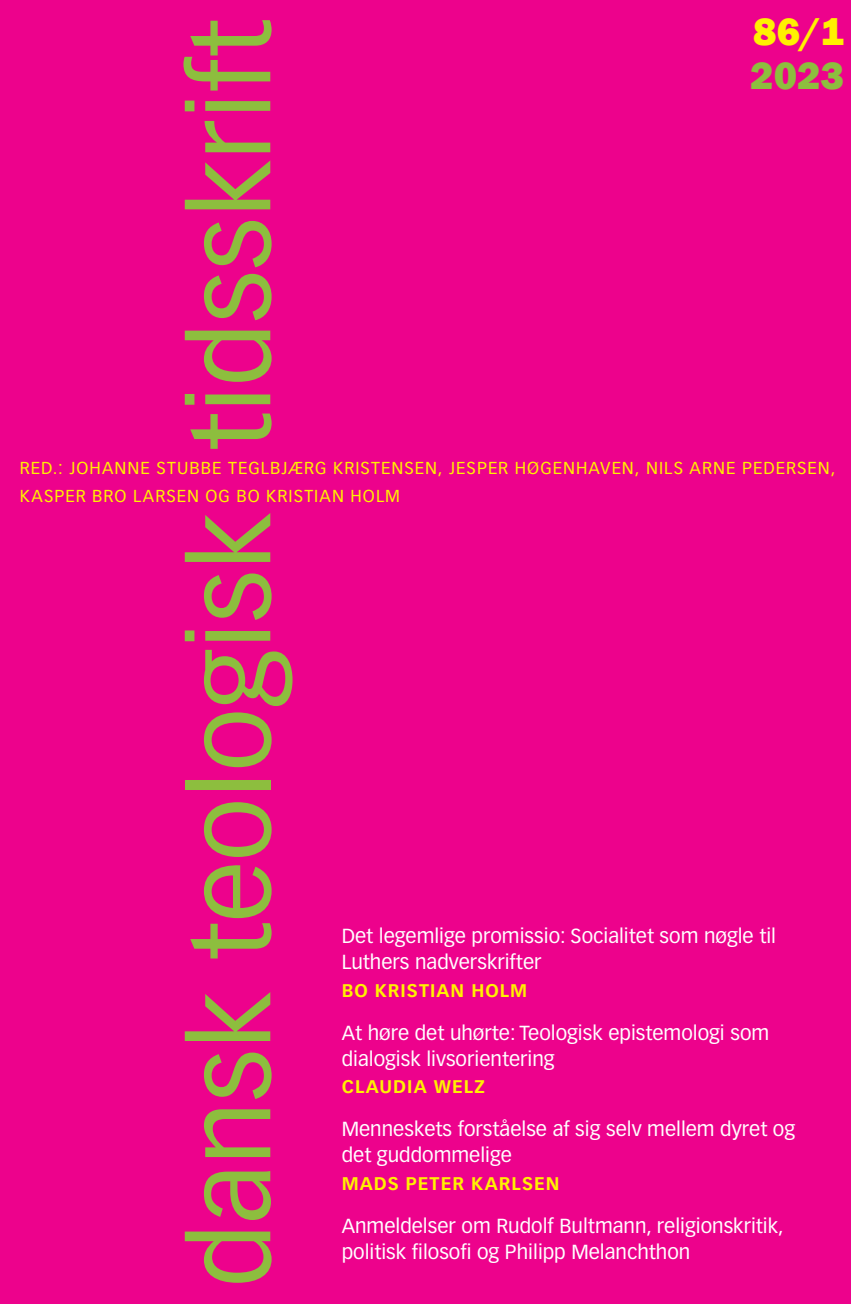
<style>
.page{position:relative;width:851px;height:1304px;background:#fff}
.page>*{position:absolute;margin:0;border:0;box-sizing:border-box;transform-origin:0 0}
.t1{font:110px "Vectora LT Pro";color:#8dbe3e}
.t2{font:800 40px "Franklin Gothic";color:#fff101}
.t3{font:800 40px "Franklin Gothic";color:#8dbe3e}
.t4{font:20px/26px "Vectora LT Pro";color:#fff}
.t5{font:700 18px "Vectora LT Pro";letter-spacing:.06em;color:#fff101}
.t6{font:17px/28px "Vectora LT Pro";letter-spacing:.06em;color:#fff101}
</style>
<div class="page">
<div style="left:0;top:0;width:850px;height:1304px;background:#ed028c"></div>
<h2 class="t2" style="left:753px;top:6px;width:92px">86/1</h2>
<h2 class="t3" style="left:750px;top:50px;width:95px">2023</h2>
<h1 class="t1" style="left:165px;top:1287px;width:1269px;rotate:-90deg">dansk teologisk tidsskrift</h1>
<p class="t6" style="left:20px;top:454px;width:817px">RED.: JOHANNE STUBBE TEGLBJÆRG KRISTENSEN, JESPER HØGENHAVEN, NILS ARNE PEDERSEN,<br>KASPER BRO LARSEN OG BO KRISTIAN HOLM</p>
<p class="t4" style="left:342px;top:923px;width:435px">Det legemlige promissio: Socialitet som nøgle til<br>Luthers nadverskrifter</p>
<p class="t5" style="left:342px;top:979px;width:187px">BO KRISTIAN HOLM</p>
<p class="t4" style="left:342px;top:1020px;width:429px">At høre det uhørte: Teologisk epistemologi som dialogisk livsorientering</p>
<p class="t5" style="left:342px;top:1076px;width:145px">CLAUDIA WELZ</p>
<p class="t4" style="left:342px;top:1116px;width:455px">Menneskets forståelse af sig selv mellem dyret og det guddommelige</p>
<p class="t5" style="left:342px;top:1173px;width:219px">MADS PETER KARLSEN</p>
<p class="t4" style="left:342px;top:1213px;width:443px">Anmeldelser om Rudolf Bultmann, religionskritik, politisk filosofi og Philipp Melanchthon</p>
</div>
